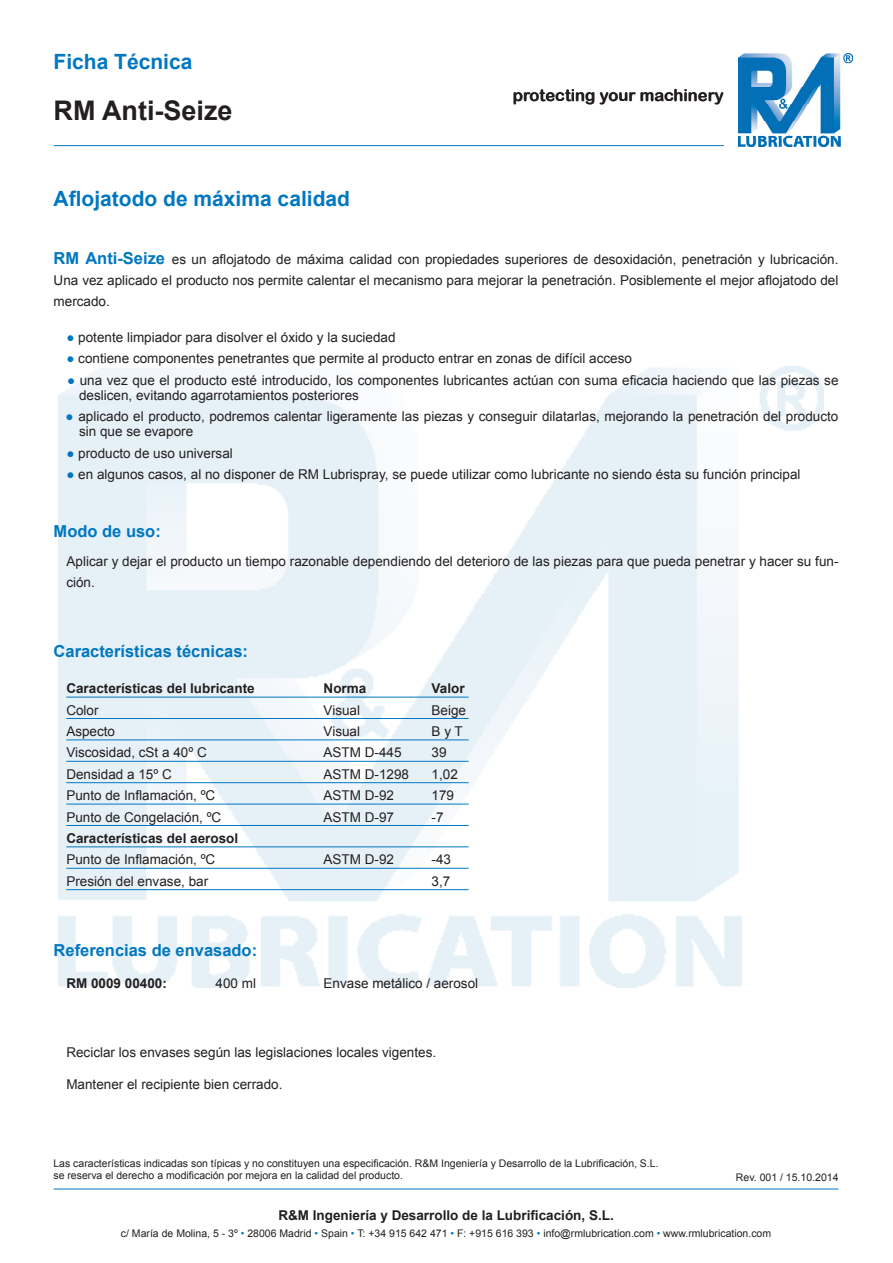
<style>
.page{position:relative;width:893px;height:1263px;background:#fff}
.page>*{position:absolute;margin:0;border:0;box-sizing:border-box;transform-origin:0 0}
.t1{font:700 27px "Arial";color:#231f20}
.t2{font:700 21px "Arial";color:#0077c0}
.t3{font:700 16.5px "Arial";color:#0077c0}
.t4{font:16.5px "Arial Rounded MT Bold";color:#231f20}
.t5{font:13.5px/21px "Arial";color:#231f20}
.t6{font:700 13.5px "Arial";color:#231f20}
.t7{font:10.5px/12.6px "Arial";color:#231f20}
.s1{font-weight:700;font-size:16.5px;color:#0077c0}
.s2{color:#0077c0}
</style>
<div class="page">
<img style="left:738px;top:54px;width:114px;height:92px">
<hr style="left:54px;top:145px;width:670px;height:1px;background:#0077c0">
<img style="left:59px;top:366px;width:765px;height:621px">
<hr style="left:54px;top:1188px;width:785px;height:1px;background:#0077c0">
<hr style="left:66px;top:696px;width:403px;height:1px;background:#0077c0">
<hr style="left:66px;top:718px;width:403px;height:1px;background:#0077c0">
<hr style="left:66px;top:739px;width:403px;height:1px;background:#0077c0">
<hr style="left:66px;top:760px;width:403px;height:1px;background:#0077c0">
<hr style="left:66px;top:782px;width:403px;height:1px;background:#0077c0">
<hr style="left:66px;top:803px;width:403px;height:1px;background:#0077c0">
<hr style="left:66px;top:824px;width:403px;height:1px;background:#0077c0">
<hr style="left:66px;top:846px;width:403px;height:1px;background:#0077c0">
<hr style="left:66px;top:867px;width:403px;height:1px;background:#0077c0">
<hr style="left:66px;top:889px;width:403px;height:1px;background:#0077c0">
<p class="t2" style="left:54px;top:48px;width:140px">Ficha Técnica</p>
<p class="t1" style="left:54px;top:92px;width:181px">RM Anti-Seize</p>
<p class="t2" style="left:54px;top:184px;width:298px">Aflojatodo de máxima calidad</p>
<p class="t4" style="left:513px;top:86px;width:213px">protecting your machinery</p>
<p class="t5" style="left:54px;top:249px;width:786px;text-align:justify"><span class="s1">RM Anti-Seize</span> es un aflojatodo de máxima calidad con propiedades superiores de desoxidación, penetración y lubricación.<br>Una vez aplicado el producto nos permite calentar el mecanismo para mejorar la penetración. Posiblemente el mejor aflojatodo del mercado.</p>
<p class="t5" style="left:66px;top:327px;width:331px"><span class="s2">●</span> potente limpiador para disolver el óxido y la suciedad</p>
<p class="t5" style="left:66px;top:348px;width:567px"><span class="s2">●</span> contiene componentes penetrantes que permite al producto entrar en zonas de difícil acceso</p>
<p class="t5" style="left:79px;top:372px;width:761px;line-height:15px;text-indent:-12px"><span class="s2">●</span> una vez que el producto esté introducido, los componentes lubricantes actúan con suma eficacia haciendo que las piezas se deslicen, evitando agarrotamientos posteriores</p>
<p class="t5" style="left:79px;top:409px;width:761px;line-height:15px;text-indent:-14px"><span class="s2">●</span> aplicado el producto, podremos calentar ligeramente las piezas y conseguir dilatarlas, mejorando la penetración del producto sin que se evapore</p>
<p class="t5" style="left:66px;top:442px;width:168px"><span class="s2">●</span> producto de uso universal</p>
<p class="t5" style="left:66px;top:463px;width:736px"><span class="s2">●</span> en algunos casos, al no disponer de RM Lubrispray, se puede utilizar como lubricante no siendo ésta su función principal</p>
<p class="t3" style="left:54px;top:520px;width:109px">Modo de uso:</p>
<p class="t5" style="left:66px;top:551px;width:774px">Aplicar y dejar el producto un tiempo razonable dependiendo del deterioro de las piezas para que pueda penetrar y hacer su fun&shy;ción.</p>
<p class="t3" style="left:54px;top:640px;width:196px">Características técnicas:</p>
<p class="t6" style="left:66px;top:679px;width:190px">Características del lubricante</p>
<p class="t6" style="left:324px;top:679px;width:44px">Norma</p>
<p class="t6" style="left:432px;top:679px;width:35px">Valor</p>
<p class="t5" style="left:66px;top:699px;width:34px">Color</p>
<p class="t5" style="left:324px;top:699px;width:38px">Visual</p>
<p class="t5" style="left:432px;top:699px;width:36px">Beige</p>
<p class="t5" style="left:66px;top:720px;width:50px">Aspecto</p>
<p class="t5" style="left:324px;top:720px;width:38px">Visual</p>
<p class="t5" style="left:432px;top:720px;width:33px">B y T</p>
<p class="t5" style="left:66px;top:742px;width:142px">Viscosidad, cSt a 40º C</p>
<p class="t5" style="left:324px;top:742px;width:80px">ASTM D-445</p>
<p class="t5" style="left:432px;top:742px;width:17px">39</p>
<p class="t5" style="left:66px;top:763px;width:107px">Densidad a 15º C</p>
<p class="t5" style="left:324px;top:763px;width:87px">ASTM D-1298</p>
<p class="t5" style="left:432px;top:763px;width:28px">1,02</p>
<p class="t5" style="left:66px;top:785px;width:150px">Punto de Inflamación, ºC</p>
<p class="t5" style="left:324px;top:785px;width:72px">ASTM D-92</p>
<p class="t5" style="left:432px;top:785px;width:24px">179</p>
<p class="t5" style="left:66px;top:806px;width:157px">Punto de Congelación, ºC</p>
<p class="t5" style="left:324px;top:806px;width:72px">ASTM D-97</p>
<p class="t5" style="left:432px;top:806px;width:14px">-7</p>
<p class="t6" style="left:66px;top:829px;width:173px">Características del aerosol</p>
<p class="t5" style="left:66px;top:849px;width:150px">Punto de Inflamación, ºC</p>
<p class="t5" style="left:324px;top:849px;width:72px">ASTM D-92</p>
<p class="t5" style="left:432px;top:849px;width:21px">-43</p>
<p class="t5" style="left:66px;top:870px;width:143px">Presión del envase, bar</p>
<p class="t5" style="left:432px;top:870px;width:20px">3,7</p>
<p class="t3" style="left:54px;top:939px;width:205px">Referencias de envasado:</p>
<p class="t6" style="left:66px;top:974px;width:102px">RM 0009 00400:</p>
<p class="t5" style="left:216px;top:972px;width:42px">400 ml</p>
<p class="t5" style="left:324px;top:972px;width:156px">Envase metálico / aerosol</p>
<p class="t5" style="left:66px;top:1041px;width:371px">Reciclar los envases según las legislaciones locales vigentes.</p>
<p class="t5" style="left:66px;top:1073px;width:218px">Mantener el recipiente bien cerrado.</p>
<p class="t7" style="left:53px;top:1156px;width:607px">Las características indicadas son típicas y no constituyen una especificación. R&amp;M Ingeniería y Desarrollo de la Lubrificación, S.L. se reserva el derecho a modificación por mejora en la calidad del producto.</p>
<p class="t7" style="left:736px;top:1170px;width:104px">Rev. 001 / 15.10.2014</p>
<p class="t6" style="left:278px;top:1205px;width:337px">R&amp;M Ingeniería y Desarrollo de la Lubrificación, S.L.</p>
<p class="t7" style="left:121px;top:1226px;width:652px">c/ María de Molina, 5 - 3º <span class="s2">•</span> 28006 Madrid <span class="s2">•</span> Spain <span class="s2">•</span> T: +34 915 642 471 <span class="s2">•</span> F: +915 616 393 <span class="s2">•</span> info@rmlubrication.com <span class="s2">•</span> www.rmlubrication.com</p>
</div>
